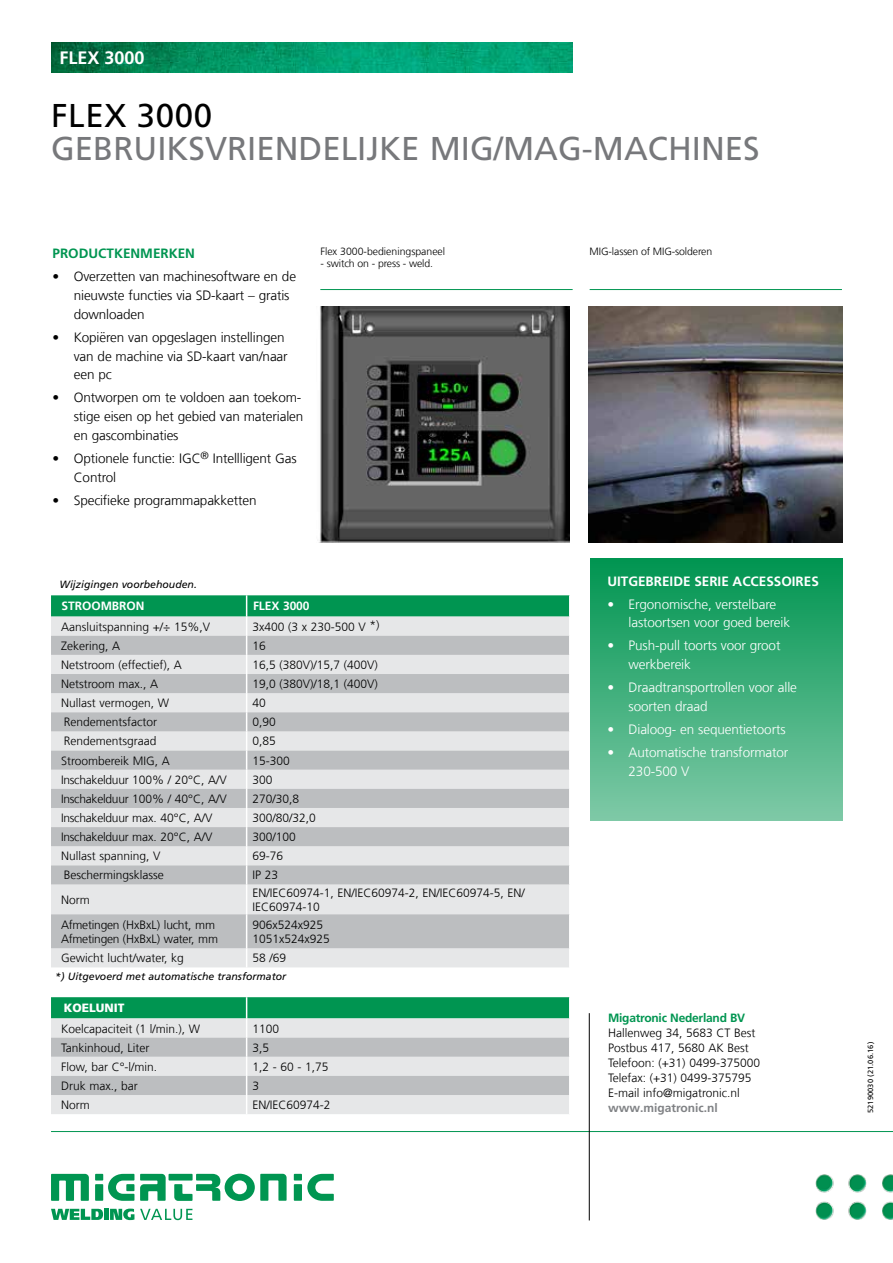
<style>
.page{position:relative;width:893px;height:1263px;background:#fff}
.page>*{position:absolute;margin:0;border:0;box-sizing:border-box;transform-origin:0 0}
.t1{font:33px "Frutiger LT Pro";color:#77787b}
.t2{font:33px "Frutiger LT Pro";letter-spacing:.02em;color:#000}
.t3{font:700 18px "Frutiger LT Pro";color:#fff}
.t4{font:300 13.5px/18.8px "Frutiger LT Com";letter-spacing:-.01em;color:#000}
.t5{font:300 13.5px/18.8px "Frutiger LT Com";letter-spacing:-.01em;color:#fff}
.t6{font:700 13.5px "Frutiger LT Pro";color:#fff}
.t7{font:700 13.5px "Frutiger LT Pro";color:#009551}
.t8{font:300 12px/15px "Frutiger LT Com";color:#000}
.t9{font:300 12px/14.4px "Frutiger LT Com";letter-spacing:-.02em;color:#000}
.t10{font:700 12px "Frutiger LT Pro";letter-spacing:-.02em;color:#009551}
.t11{font:700 12px "Frutiger LT Pro";letter-spacing:-.005em;color:#fff}
.t12{font:700 12px "Frutiger LT Pro";color:#808285}
.t13{font:900 12px "Frutiger LT Pro";color:#fff}
.t14{font:300 10.5px "Frutiger LT Com";letter-spacing:-.01em;color:#000}
.t15{font:italic 10.5px "Frutiger LT Pro";color:#000}
.t16{font:7.5px "Frutiger";letter-spacing:.01em;color:#000}
</style>
<div class="page">
<svg style="left:51px;top:595px;width:518px;height:22px;background:#0b9958"></svg>
<div style="left:51px;top:617px;width:518px;height:497px;background:#e6e7e8"></div>
<svg style="left:51px;top:636px;width:518px;height:459px;background:#cad2d0"></svg>
<hr style="left:246px;top:884px;width:1px;height:30px;background:#fff">
<hr style="left:246px;top:914px;width:1px;height:34px;background:#fff">
<svg style="left:246px;top:948px;width:1px;height:19px"></svg>
<svg style="left:246px;top:595px;width:1px;height:289px"></svg>
<svg style="left:246px;top:997px;width:1px;height:117px"></svg>
<hr style="left:51px;top:1131px;width:842px;height:1px;background:#009551">
<div style="left:95px;top:1174px;width:8px;height:6px;background:#009551"></div>
<div style="left:95px;top:1184px;width:8px;height:17px;background:#009551"></div>
<div style="left:294px;top:1174px;width:8px;height:6px;background:#009551"></div>
<div style="left:294px;top:1184px;width:8px;height:17px;background:#009551"></div>
<svg style="left:108px;top:1174px;width:26px;height:27px"></svg>
<svg style="left:307px;top:1174px;width:27px;height:27px"></svg>
<svg style="left:140px;top:1174px;width:26px;height:27px"></svg>
<svg style="left:51px;top:1174px;width:38px;height:27px"></svg>
<div style="left:169px;top:1174px;width:24px;height:6px;background:#009551"></div>
<svg style="left:174px;top:1174px;width:113px;height:27px"></svg>
<svg style="left:51px;top:1209px;width:52px;height:11px"></svg>
<div style="left:104px;top:1209px;width:5px;height:11px;background:#009551"></div>
<svg style="left:110px;top:1208px;width:24px;height:12px"></svg>
<svg style="left:140px;top:1209px;width:52px;height:11px"></svg>
<img style="left:815px;top:1174px;width:78px;height:46px">
<hr style="left:589px;top:1013px;width:1px;height:207px;background:#000">
<img style="left:51px;top:43px;width:522px;height:29px">
<img style="left:319px;top:306px;width:250px;height:236px">
<hr style="left:590px;top:289px;width:252px;height:1px;background:#009551">
<hr style="left:320px;top:289px;width:253px;height:1px;background:#009551">
<img style="left:589px;top:306px;width:254px;height:236px">
<div style="left:590px;top:558px;width:253px;height:263px;background:linear-gradient(to bottom,#009450,#7fc9a7)"></div>
<h2 class="t3" style="left:60px;top:47px;width:87px">FLEX 3000</h2>
<h1 class="t2" style="left:51px;top:96px;width:163px">FLEX 3000</h1>
<h1 class="t1" style="left:51px;top:129px;width:710px">GEBRUIKSVRIENDELIJKE MIG/MAG-MACHINES</h1>
<p class="t7" style="left:53px;top:246px;width:144px">PRODUCTKENMERKEN</p>
<p class="t4" style="left:74px;top:267px;width:224px;text-indent:-21px">• Overzetten van machinesoftware en de nieuwste functies via SD-kaart – gratis downloaden</p>
<p class="t4" style="left:74px;top:328px;width:215px;text-indent:-21px">• Kopiëren van opgeslagen instellingen van de machine via SD-kaart van/naar een pc</p>
<p class="t4" style="left:74px;top:388px;width:231px;text-indent:-21px">• Ontworpen om te voldoen aan toekom&shy;stige eisen op het gebied van materialen en gascombinaties</p>
<p class="t4" style="left:74px;top:449px;width:224px;text-indent:-21px">• Optionele functie: IGC<sup>®</sup> Intellligent Gas<br>Control</p>
<p class="t4" style="left:53px;top:491px;width:206px">• Specifieke programmapakketten</p>
<p class="t14" style="left:320px;top:245px;width:126px">Flex 3000-bedieningspaneel</p>
<p class="t14" style="left:320px;top:257px;width:114px">- switch on - press - weld.</p>
<p class="t15" style="left:60px;top:578px;width:139px">Wijzigingen voorbehouden.</p>
<p class="t11" style="left:62px;top:599px;width:84px">STROOMBRON</p>
<p class="t11" style="left:253px;top:599px;width:58px">FLEX 3000</p>
<p class="t8" style="left:61px;top:619px;width:151px">Aansluitspanning +/÷ 15%,V</p>
<p class="t8" style="left:252px;top:619px;width:129px">3x400 (3 x 230-500 V *)</p>
<p class="t8" style="left:61px;top:638px;width:61px">Zekering, A</p>
<p class="t8" style="left:252px;top:638px;width:15px">16</p>
<p class="t8" style="left:61px;top:657px;width:122px">Netstroom (effectief), A</p>
<p class="t8" style="left:252px;top:657px;width:127px">16,5 (380V)/15,7 (400V)</p>
<p class="t8" style="left:61px;top:676px;width:99px">Netstroom max., A</p>
<p class="t8" style="left:252px;top:676px;width:127px">19,0 (380V)/18,1 (400V)</p>
<p class="t8" style="left:61px;top:696px;width:110px">Nullast vermogen, W</p>
<p class="t8" style="left:252px;top:696px;width:15px">40</p>
<p class="t8" style="left:64px;top:715px;width:95px">Rendementsfactor</p>
<p class="t8" style="left:252px;top:715px;width:25px">0,90</p>
<p class="t8" style="left:64px;top:734px;width:94px">Rendementsgraad</p>
<p class="t8" style="left:252px;top:734px;width:25px">0,85</p>
<p class="t8" style="left:61px;top:753px;width:110px">Stroombereik MIG, A</p>
<p class="t8" style="left:252px;top:753px;width:39px">15-300</p>
<p class="t9" style="left:61px;top:772px;width:167px">Inschakelduur 100% / 20°C, A/V</p>
<p class="t8" style="left:252px;top:772px;width:22px">300</p>
<p class="t9" style="left:61px;top:791px;width:167px">Inschakelduur 100% / 40°C, A/V</p>
<p class="t8" style="left:252px;top:791px;width:48px">270/30,8</p>
<p class="t9" style="left:61px;top:811px;width:153px">Inschakelduur max. 40°C, A/V</p>
<p class="t8" style="left:252px;top:810px;width:65px">300/80/32,0</p>
<p class="t9" style="left:61px;top:830px;width:153px">Inschakelduur max. 20°C, A/V</p>
<p class="t8" style="left:252px;top:829px;width:45px">300/100</p>
<p class="t8" style="left:61px;top:849px;width:101px">Nullast spanning, V</p>
<p class="t8" style="left:252px;top:849px;width:32px">69-76</p>
<p class="t8" style="left:64px;top:868px;width:102px">Beschermingsklasse</p>
<p class="t8" style="left:252px;top:868px;width:27px">IP 23</p>
<p class="t8" style="left:61px;top:892px;width:30px">Norm</p>
<p class="t8" style="left:252px;top:885px;width:274px;line-height:14.4px">EN/IEC60974-1, EN/IEC60974-2, EN/IEC60974-5, EN/<br>IEC60974-10</p>
<p class="t9" style="left:61px;top:917px;width:158px">Afmetingen (HxBxL) lucht, mm<br>Afmetingen (HxBxL) water, mm</p>
<p class="t8" style="left:252px;top:917px;width:79px;line-height:14.4px">906x524x925<br>1051x524x925</p>
<p class="t8" style="left:61px;top:951px;width:124px">Gewicht lucht/water, kg</p>
<p class="t8" style="left:252px;top:951px;width:35px">58 /69</p>
<p class="t15" style="left:55px;top:970px;width:233px">*) Uitgevoerd met automatische transformator</p>
<p class="t13" style="left:64px;top:1001px;width:62px">KOELUNIT</p>
<p class="t8" style="left:61px;top:1021px;width:141px">Koelcapaciteit (1 l/min.), W</p>
<p class="t8" style="left:252px;top:1021px;width:28px">1100</p>
<p class="t8" style="left:61px;top:1040px;width:90px">Tankinhoud, Liter</p>
<p class="t8" style="left:252px;top:1040px;width:18px">3,5</p>
<p class="t8" style="left:61px;top:1059px;width:98px">Flow, bar C°-l/min.</p>
<p class="t8" style="left:252px;top:1059px;width:78px">1,2 - 60 - 1,75</p>
<p class="t8" style="left:61px;top:1078px;width:78px">Druk max., bar</p>
<p class="t8" style="left:252px;top:1078px;width:8px">3</p>
<p class="t8" style="left:61px;top:1097px;width:30px">Norm</p>
<p class="t8" style="left:252px;top:1097px;width:80px">EN/IEC60974-2</p>
<p class="t14" style="left:590px;top:245px;width:124px">MIG-lassen of MIG-solderen</p>
<p class="t6" style="left:607px;top:573px;width:213px">UITGEBREIDE SERIE ACCESSOIRES</p>
<p class="t5" style="left:629px;top:595px;width:163px;text-indent:-21px">• Ergonomische, verstelbare lastoortsen voor goed bereik</p>
<p class="t5" style="left:629px;top:636px;width:153px;text-indent:-21px">• Push-pull toorts voor groot werkbereik</p>
<p class="t5" style="left:629px;top:678px;width:170px;text-indent:-21px">• Draadtransportrollen voor alle soorten draad</p>
<p class="t5" style="left:607px;top:720px;width:180px">• Dialoog- en sequentietoorts</p>
<p class="t5" style="left:629px;top:743px;width:161px;text-indent:-21px">• Automatische transformator<br>230-500 V</p>
<p class="t10" style="left:608px;top:1011px;width:139px">Migatronic Nederland BV</p>
<p class="t8" style="left:608px;top:1025px;width:153px">Hallenweg 34, 5683 CT Best<br>Postbus 417, 5680 AK Best<br>Telefoon: (+31) 0499-375000<br>Telefax: (+31) 0499-375795<br>E-mail info@migatronic.nl</p>
<p class="t12" style="left:608px;top:1101px;width:111px">www.migatronic.nl</p>
<p class="t16" style="left:866px;top:1113px;width:73px;rotate:-90deg">52190030 (21.06.16)</p>
</div>
